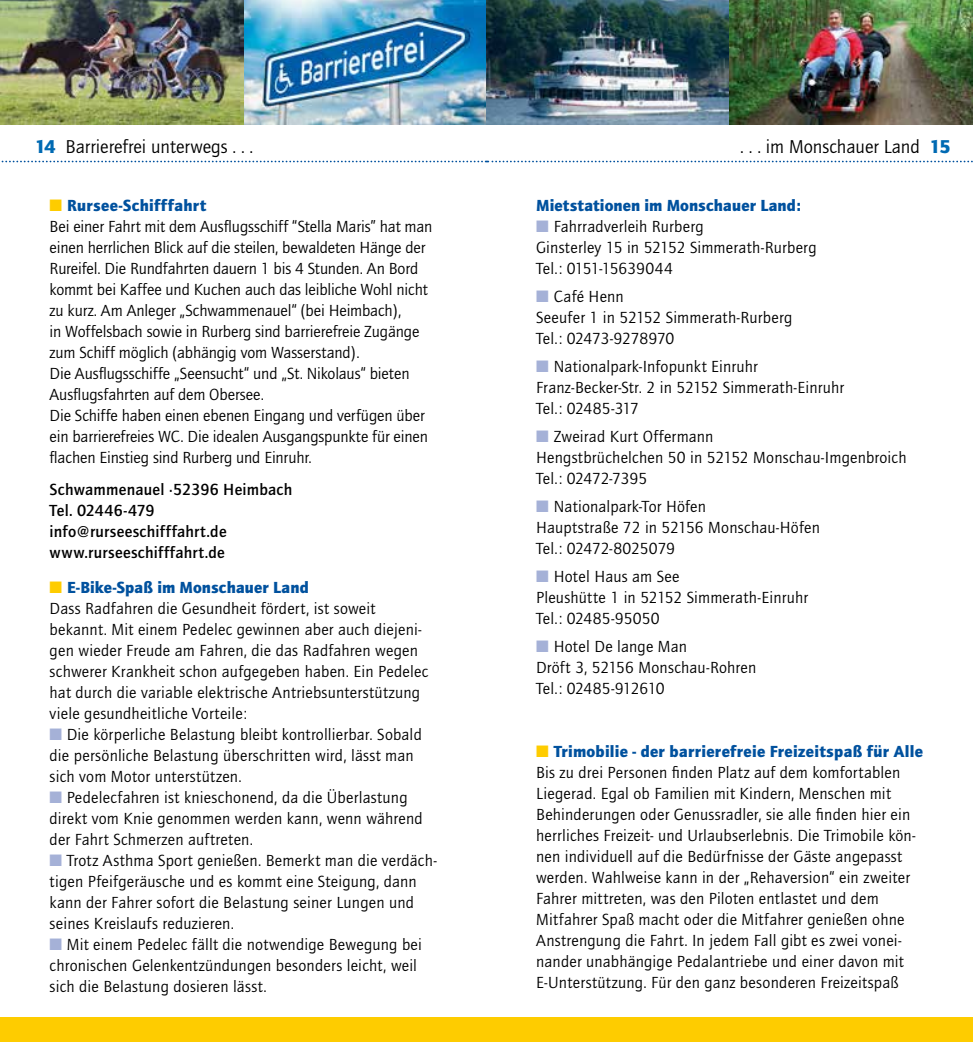
<style>
.page{position:relative;width:973px;height:1042px;background:#fff}
.page>*{position:absolute;margin:0;border:0;box-sizing:border-box;transform-origin:0 0}
.t1{font:19.25px "Quay Itc T";color:#000}
.t2{font:16.62px/21px "Quay Itc T";letter-spacing:.01em;color:#000}
.t3{font:700 16.62px/21px "Quay Itc T";letter-spacing:.015em;color:#000}
.t4{font:900 16.62px "Quay Itc T";letter-spacing:.005em;color:#00519e}
.s1{font-weight:900;color:#006ab3}
.s2{color:#fecc00}
.s3{font-weight:900;color:#00519e}
.s4{color:#a5b1d7}
</style>
<div class="page">
<svg style="left:1px;top:161px;width:972px;height:1px"></svg>
<div style="left:0;top:1017px;width:972px;height:25px;background:#fecc00"></div>
<img style="left:0;top:0;width:972px;height:124px">
<p class="t1" style="left:35px;top:135px;width:220px"><span class="s1">14</span> Barrierefrei unterwegs . . .</p>
<p class="t1" style="left:740px;top:135px;width:212px">. . . im Monschauer Land <span class="s1">15</span></p>
<p class="t2" style="left:50px;top:195px;width:384px"><span class="s2">■</span> <span class="s3">Rursee-Schifffahrt<br></span>Bei einer Fahrt mit dem Ausflugsschiff “Stella Maris” hat man einen herrlichen Blick auf die steilen, bewaldeten Hänge der Rureifel. Die Rundfahrten dauern 1 bis 4 Stunden. An Bord kommt bei Kaffee und Kuchen auch das leibliche Wohl nicht zu kurz. Am Anleger „Schwammenauel“ (bei Heimbach),<br>in Woffelsbach sowie in Rurberg sind barrierefreie Zugänge zum Schiff möglich (abhängig vom Wasserstand).<br>Die Ausflugsschiffe „Seensucht“ und „St. Nikolaus“ bieten Ausflugsfahrten auf dem Obersee.<br>Die Schiffe haben einen ebenen Eingang und verfügen über ein barrierefreies WC. Die idealen Ausgangspunkte für einen flachen Einstieg sind Rurberg und Einruhr.</p>
<p class="t3" style="left:50px;top:478px;width:244px">Schwammenauel ·52396 Heimbach<br>Tel. 02446-479 info@rurseeschifffahrt.de www.rurseeschifffahrt.de</p>
<p class="t2" style="left:50px;top:576px;width:380px"><span class="s2">■</span> <span class="s3">E-Bike-Spaß im Monschauer Land<br></span>Dass Radfahren die Gesundheit fördert, ist soweit bekannt. Mit einem Pedelec gewinnen aber auch diejeni&shy;gen wieder Freude am Fahren, die das Radfahren wegen schwerer Krankheit schon aufgegeben haben. Ein Pedelec hat durch die variable elektrische Antriebsunterstützung viele gesundheitliche Vorteile:</p>
<p class="t2" style="left:50px;top:723px;width:374px"><span class="s4">■</span> Die körperliche Belastung bleibt kontrollierbar. Sobald die persönliche Belastung überschritten wird, lässt man sich vom Motor unterstützen.</p>
<p class="t2" style="left:50px;top:786px;width:374px"><span class="s4">■</span> Pedelecfahren ist knieschonend, da die Überlastung direkt vom Knie genommen werden kann, wenn während der Fahrt Schmerzen auftreten.</p>
<p class="t2" style="left:50px;top:849px;width:388px"><span class="s4">■</span> Trotz Asthma Sport genießen. Bemerkt man die verdäch&shy;tigen Pfeifgeräusche und es kommt eine Steigung, dann kann der Fahrer sofort die Belastung seiner Lungen und seines Kreislaufs reduzieren.</p>
<p class="t2" style="left:50px;top:933px;width:374px"><span class="s4">■</span> Mit einem Pedelec fällt die notwendige Bewegung bei chronischen Gelenkentzündungen besonders leicht, weil sich die Belastung dosieren lässt.</p>
<p class="t4" style="left:536px;top:196px;width:266px">Mietstationen im Monschauer Land:</p>
<p class="t2" style="left:536px;top:216px;width:282px"><span class="s4">■</span> Fahrradverleih Rurberg<br>Ginsterley 15 in 52152 Simmerath-Rurberg<br>Tel.: 0151-15639044</p>
<p class="t2" style="left:536px;top:286px;width:258px"><span class="s4">■</span> Café Henn<br>Seeufer 1 in 52152 Simmerath-Rurberg<br>Tel.: 02473-9278970</p>
<p class="t2" style="left:536px;top:356px;width:309px"><span class="s4">■</span> Nationalpark-Infopunkt Einruhr<br>Franz-Becker-Str. 2 in 52152 Simmerath-Einruhr<br>Tel.: 02485-317</p>
<p class="t2" style="left:536px;top:426px;width:372px"><span class="s4">■</span> Zweirad Kurt Offermann<br>Hengstbrüchelchen 50 in 52152 Monschau-Imgenbroich<br>Tel.: 02472-7395</p>
<p class="t2" style="left:536px;top:496px;width:285px"><span class="s4">■</span> Nationalpark-Tor Höfen<br>Hauptstraße 72 in 52156 Monschau-Höfen<br>Tel.: 02472-8025079</p>
<p class="t2" style="left:536px;top:566px;width:273px"><span class="s4">■</span> Hotel Haus am See<br>Pleushütte 1 in 52152 Simmerath-Einruhr<br>Tel.: 02485-95050</p>
<p class="t2" style="left:536px;top:636px;width:222px"><span class="s4">■</span> Hotel De lange Man<br>Dröft 3, 52156 Monschau-Rohren<br>Tel.: 02485-912610</p>
<p class="t2" style="left:536px;top:741px;width:388px"><span class="s2">■</span> <span class="s3">Trimobilie - der barrierefreie Freizeitspaß für Alle </span>Bis zu drei Personen finden Platz auf dem komfortablen Liegerad. Egal ob Familien mit Kindern, Menschen mit Behinderungen oder Genussradler, sie alle finden hier ein herrliches Freizeit- und Urlaubserlebnis. Die Trimobile kön&shy;nen individuell auf die Bedürfnisse der Gäste angepasst werden. Wahlweise kann in der „Rehaversion“ ein zweiter Fahrer mittreten, was den Piloten entlastet und dem Mitfahrer Spaß macht oder die Mitfahrer genießen ohne Anstrengung die Fahrt. In jedem Fall gibt es zwei vonei&shy;nander unabhängige Pedalantriebe und einer davon mit E-Unterstützung. Für den ganz besonderen Freizeitspaß</p>
</div>
